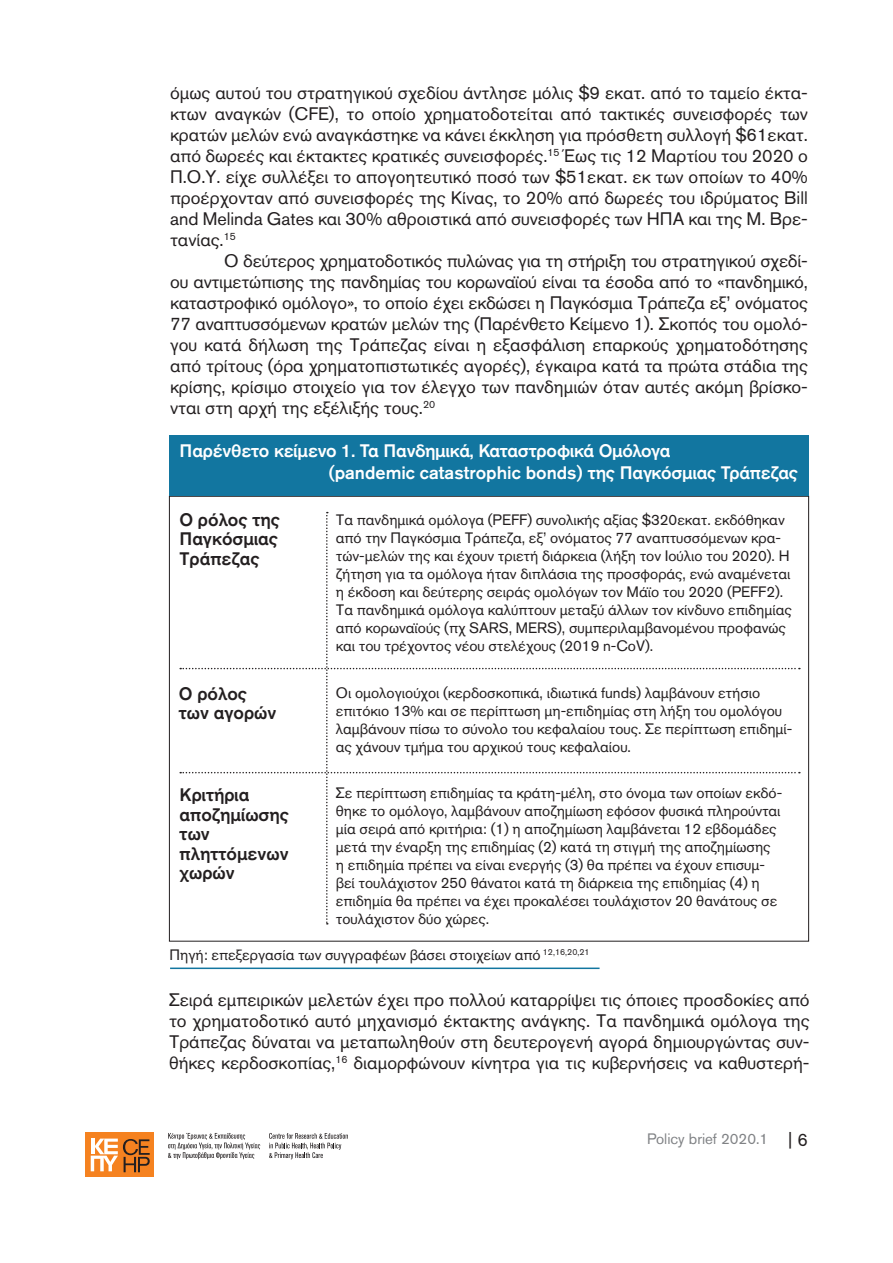
<style>
.page{position:relative;width:893px;height:1263px;background:#fff}
.page>*{position:absolute;margin:0;border:0;box-sizing:border-box;transform-origin:0 0}
.t1{font:18px/21px "Akzidenz Grotesk GR";color:#231f20;text-align:justify}
.t2{font:500 18px "Akzidenz Grotesk GR";letter-spacing:-.01em;color:#fff}
.t3{font:500 18px/19.5px "Akzidenz Grotesk GR";color:#231f20}
.t4{font:15px/18px "Akzidenz Grotesk GR";color:#231f20}
.t5{font:15px "Akzidenz Grotesk GR";color:#808285}
.s1{font-size:18px;color:#231f20}
</style>
<div class="page">
<div style="left:85px;top:1133px;width:69px;height:44px;background:#f58220"></div>
<svg style="left:91px;top:1138px;width:59px;height:34px"></svg>
<svg style="left:168px;top:1133px;width:92px;height:26px"></svg>
<svg style="left:269px;top:1133px;width:79px;height:26px"></svg>
<div style="left:169px;top:435px;width:640px;height:61px;background:#1276a0"></div>
<svg style="left:180px;top:512px;width:620px;height:412px"></svg>
<hr style="left:170px;top:967px;width:430px;height:2px;background:#1276a0">
<p class="t1" style="left:170px;top:82px;width:639px">όμως αυτού του στρατηγικού σχεδίου άντλησε μόλις $9 εκατ. από το ταμείο έκτα&shy;κτων αναγκών (CFE), το οποίο χρηματοδοτείται από τακτικές συνεισφορές των κρατών μελών ενώ αναγκάστηκε να κάνει έκκληση για πρόσθετη συλλογή $61εκατ. από δωρεές και έκτακτες κρατικές συνεισφορές.<sup>15</sup> Έως τις 12 Μαρτίου του 2020 ο Π.Ο.Υ. είχε συλλέξει το απογοητευτικό ποσό των $51εκατ. εκ των οποίων το 40% προέρχονταν από συνεισφορές της Κίνας, το 20% από δωρεές του ιδρύματος Bill and Melinda Gates και 30% αθροιστικά από συνεισφορές των ΗΠΑ και της Μ. Βρε&shy;τανίας.<sup>15</sup></p>
<p class="t1" style="left:170px;top:250px;width:639px;text-indent:54px">Ο δεύτερος χρηματοδοτικός πυλώνας για τη στήριξη του στρατηγικού σχεδί&shy;ου αντιμετώπισης της πανδημίας του κορωναϊού είναι τα έσοδα από το «πανδημικό, καταστροφικό ομόλογο», το οποίο έχει εκδώσει η Παγκόσμια Τράπεζα εξ’ ονόματος 77 αναπτυσσόμενων κρατών μελών της (Παρένθετο Κείμενο 1). Σκοπός του ομολό&shy;γου κατά δήλωση της Τράπεζας είναι η εξασφάλιση επαρκούς χρηματοδότησης από τρίτους (όρα χρηματοπιστωτικές αγορές), έγκαιρα κατά τα πρώτα στάδια της κρίσης, κρίσιμο στοιχείο για τον έλεγχο των πανδημιών όταν αυτές ακόμη βρίσκο&shy;νται στη αρχή της εξέλιξής τους.<sup>20</sup></p>
<p class="t2" style="left:180px;top:440px;width:492px">Παρένθετο κείμενο 1. Τα Πανδημικά, Καταστροφικά Ομόλογα</p>
<p class="t2" style="left:329px;top:461px;width:471px">(pandemic catastrophic bonds) της Παγκόσμιας Τράπεζας</p>
<p class="t3" style="left:180px;top:509px;width:102px">Ο ρόλος της</p>
<p class="t3" style="left:180px;top:529px;width:100px">Παγκόσμιας</p>
<p class="t3" style="left:180px;top:548px;width:82px">Τράπεζας</p>
<p class="t4" style="left:336px;top:511px;width:456px">Τα πανδημικά ομόλογα (PEFF) συνολικής αξίας $320εκατ. εκδόθηκαν από την Παγκόσμια Τράπεζα, εξ’ ονόματος 77 αναπτυσσόμενων κρα&shy;τών-μελών της και έχουν τριετή διάρκεια (λήξη τον Ιούλιο του 2020). Η ζήτηση για τα ομόλογα ήταν διπλάσια της προσφοράς, ενώ αναμένεται η έκδοση και δεύτερης σειράς ομολόγων τον Μάϊο του 2020 (PEFF2).</p>
<p class="t4" style="left:336px;top:601px;width:457px">Τα πανδημικά ομόλογα καλύπτουν μεταξύ άλλων τον κίνδυνο επιδημίας από κορωναϊούς (πχ SARS, MERS), συμπεριλαμβανομένου προφανώς και του τρέχοντος νέου στελέχους (2019 n-CoV).</p>
<p class="t4" style="left:336px;top:683px;width:458px">Οι ομολογιούχοι (κερδοσκοπικά, ιδιωτικά funds) λαμβάνουν ετήσιο επιτόκιο 13% και σε περίπτωση μη-επιδημίας στη λήξη του ομολόγου λαμβάνουν πίσω το σύνολο του κεφαλαίου τους. Σε περίπτωση επιδημί&shy;ας χάνουν τμήμα του αρχικού τους κεφαλαίου.</p>
<p class="t4" style="left:336px;top:783px;width:448px">Σε περίπτωση επιδημίας τα κράτη-μέλη, στο όνομα των οποίων εκδό&shy;θηκε το ομόλογο, λαμβάνουν αποζημίωση εφόσον φυσικά πληρούνται μία σειρά από κριτήρια: (1) η αποζημίωση λαμβάνεται 12 εβδομάδες μετά την έναρξη της επιδημίας (2) κατά τη στιγμή της αποζημίωσης η επιδημία πρέπει να είναι ενεργής (3) θα πρέπει να έχουν επισυμ&shy;βεί τουλάχιστον 250 θάνατοι κατά τη διάρκεια της επιδημίας (4) η επιδημία θα πρέπει να έχει προκαλέσει τουλάχιστον 20 θανάτους σε τουλάχιστον δύο χώρες.</p>
<p class="t3" style="left:179px;top:683px;width:70px">Ο ρόλος</p>
<p class="t3" style="left:179px;top:703px;width:99px">των αγορών</p>
<p class="t3" style="left:180px;top:785px;width:71px">Κριτήρια</p>
<p class="t3" style="left:180px;top:804px;width:111px">αποζημίωσης των</p>
<p class="t3" style="left:180px;top:843px;width:111px">πληττόμενων χωρών</p>
<p class="t4" style="left:170px;top:945px;width:422px">Πηγή: επεξεργασία των συγγραφέων βάσει στοιχείων από <sup>12,16,20,21</sup></p>
<p class="t1" style="left:169px;top:989px;width:642px">Σειρά εμπειρικών μελετών έχει προ πολλού καταρρίψει τις όποιες προσδοκίες από το χρηματοδοτικό αυτό μηχανισμό έκτακτης ανάγκης. Τα πανδημικά ομόλογα της Τράπεζας δύναται να μεταπωληθούν στη δευτερογενή αγορά δημιουργώντας συν&shy;θήκες κερδοσκοπίας,<sup>16</sup> διαμορφώνουν κίνητρα για τις κυβερνήσεις να καθυστερή-</p>
<p class="t5" style="left:647px;top:1130px;width:162px">Policy brief 2020.1 <span class="s1">| 6</span></p>
</div>
